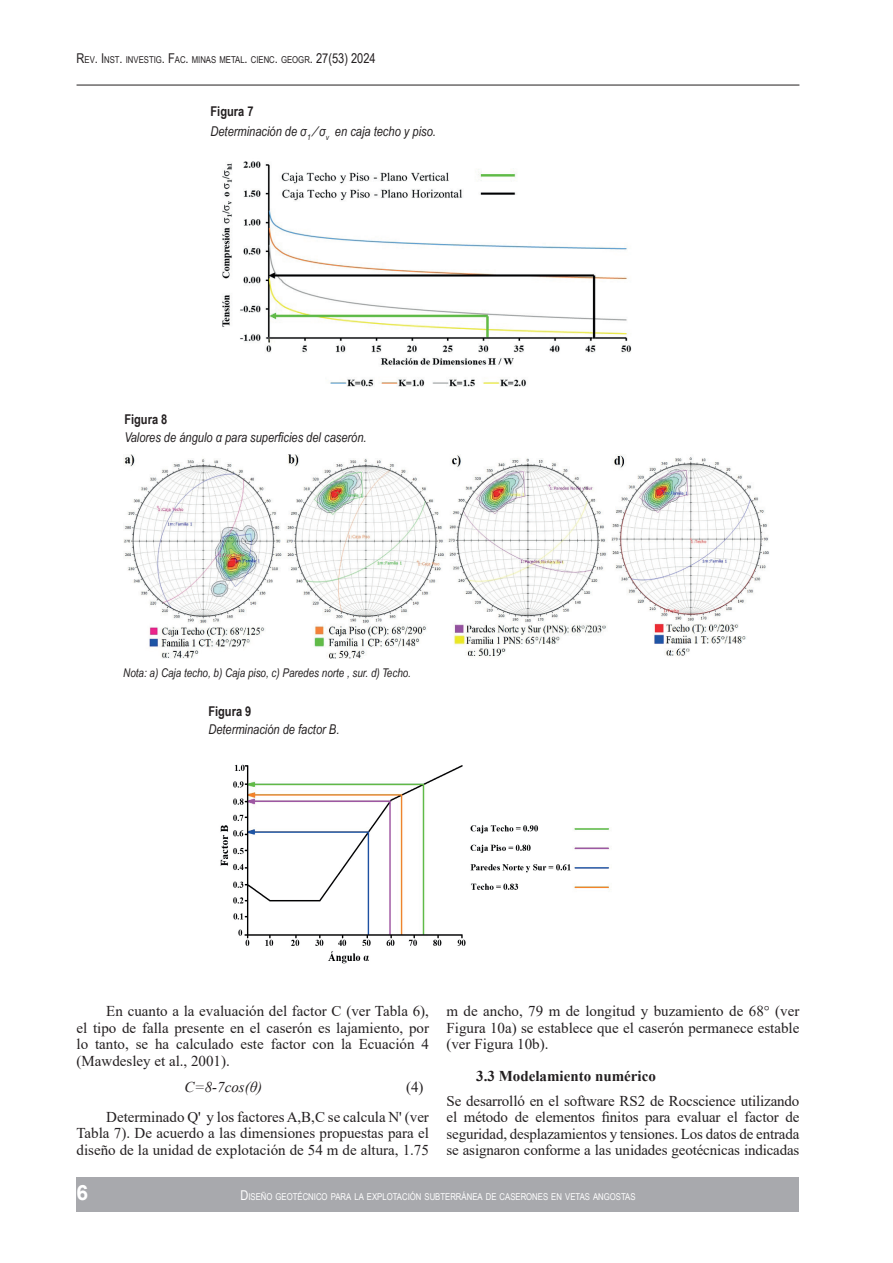
<style>
.page{position:relative;width:893px;height:1263px;background:#fff}
.page>*{position:absolute;margin:0;border:0;box-sizing:border-box;transform-origin:0 0}
.t1{font:700 21px "Arial";color:#fff}
.t2{font:15px/16.5px "Times New Roman";color:#231f20;text-align:justify}
.t3{font:700 15px "Times New Roman";color:#231f20}
.t4{font:italic 15px "Times New Roman";color:#231f20}
.t5{font:italic 13.5px/19.8px "Arial Narrow";color:#231f20}
.t6{font:700 13.5px "Arial Narrow";color:#231f20}
.t7{font:italic 12px "Arial Narrow";color:#231f20}
.t8{font:9.45px "Arial Narrow";color:#fff}
.t9{font:9.45px "Arial Narrow";color:#231f20}
.s1{font-size:13.5px}
.s2{font-weight:700;font-style:normal}
</style>
<div class="page">
<div style="left:77px;top:1178px;width:722px;height:34px;background:#a8a9ad"></div>
<hr style="left:77px;top:85px;width:722px;height:1px;background:#231f20">
<img style="left:222px;top:161px;width:410px;height:226px">
<img style="left:220px;top:764px;width:390px;height:200px">
<img style="left:124px;top:455px;width:645px;height:204px">
<p class="t9" style="left:77px;top:53px;width:301px"><span class="s1">R</span>EV<span class="s1">. I</span> NST<span class="s1">.</span> INVESTIG<span class="s1">. F</span>AC<span class="s1">.</span> MINAS METAL<span class="s1">.</span> CIENC<span class="s1">.</span> GEOGR<span class="s1">. 27(53) 2024</span></p>
<p class="t5" style="left:210px;top:101px;width:227px"><span class="s2">Figura 7<br></span>Determinación de σ<sub>1</sub> ⁄ σ<sub>v</sub> en caja techo y piso.</p>
<p class="t6" style="left:124px;top:409px;width:45px">Figura 8</p>
<p class="t5" style="left:124px;top:427px;width:244px">Valores de ángulo α para superficies del caserón.</p>
<p class="t7" style="left:123px;top:664px;width:289px">Nota: a) Caja techo, b) Caja piso, c) Paredes norte , sur. d) Techo.</p>
<p class="t6" style="left:208px;top:701px;width:45px">Figura 9</p>
<p class="t5" style="left:208px;top:719px;width:133px">Determinación de factor B.</p>
<p class="t2" style="left:77px;top:1002px;width:354px;text-indent:30px">En cuanto a la evaluación del factor C (ver Tabla 6), el tipo de falla presente en el caserón es lajamiento, por lo tanto, se ha calculado este factor con la Ecuación 4 (Mawdesley et al., 2001).</p>
<p class="t4" style="left:185px;top:1077px;width:79px">C=8-7cos(θ)</p>
<p class="t2" style="left:106px;top:1072px;width:324px;line-height:29.2px;text-indent:300px">(4)<br>Determinado Q' y los factores A,B,C se calcula N' (ver</p>
<p class="t2" style="left:77px;top:1124px;width:354px">Tabla 7). De acuerdo a las dimensiones propuestas para el diseño de la unidad de explotación de 54 m de altura, 1.75</p>
<p class="t2" style="left:446px;top:1002px;width:354px">m de ancho, 79 m de longitud y buzamiento de 68° (ver Figura 10a) se establece que el caserón permanece estable (ver Figura 10b).</p>
<p class="t3" style="left:476px;top:1065px;width:181px">3.3 Modelamiento numérico</p>
<p class="t2" style="left:446px;top:1092px;width:354px">Se desarrolló en el software RS2 de Rocscience utilizando el método de elementos finitos para evaluar el factor de seguridad, desplazamientos y tensiones. Los datos de entrada se asignaron conforme a las unidades geotécnicas indicadas</p>
<h1 class="t1" style="left:77px;top:1178px;width:13px">6</h1>
<p class="t8" style="left:240px;top:1189px;width:397px"><span class="s1">D</span>ISEÑO GEOTÉCNICO PARA LA EXPLOTACIÓN SUBTERRÁNEA DE CASERONES EN VETAS ANGOSTAS</p>
</div>
